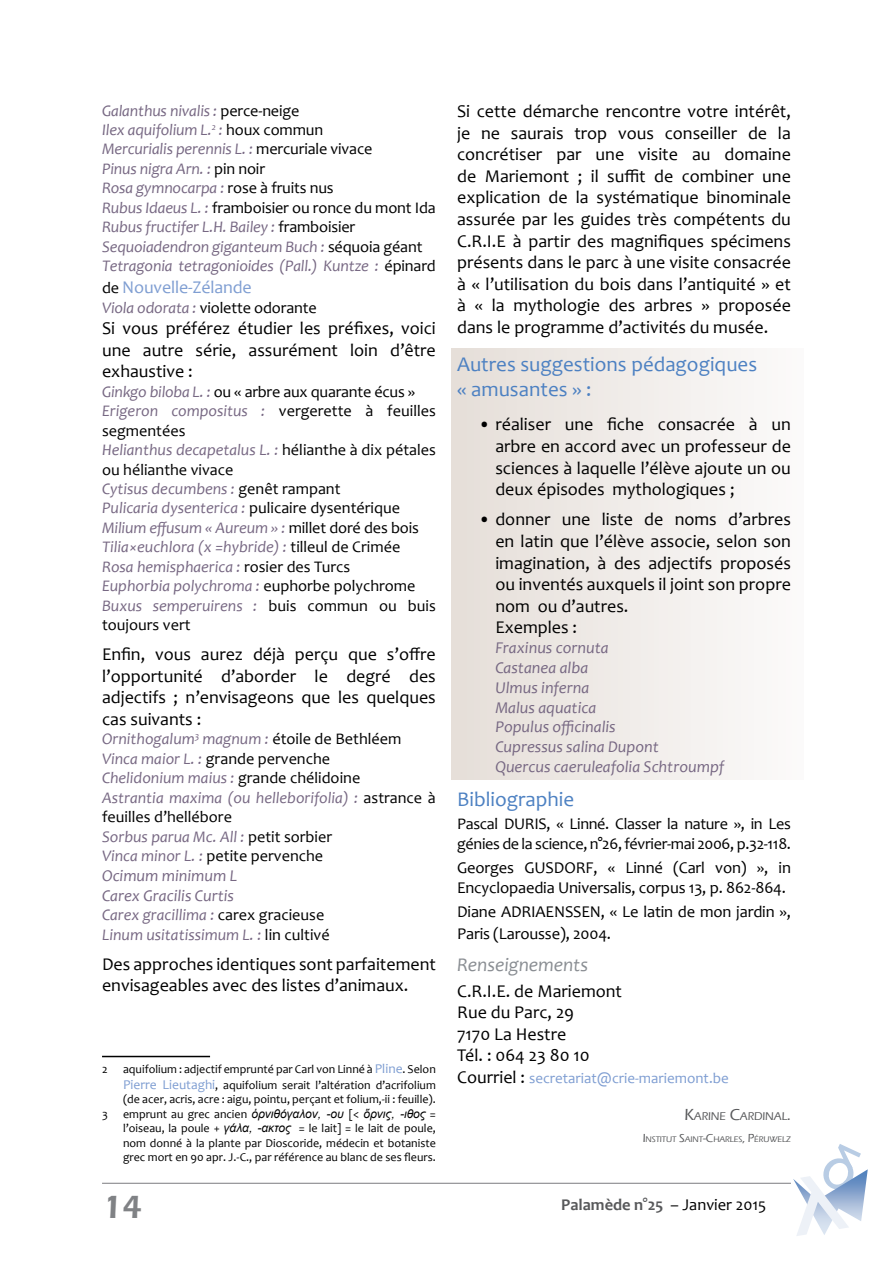
<style>
.page{position:relative;width:893px;height:1263px;background:#fff}
.page>*{position:absolute;margin:0;border:0;box-sizing:border-box;transform-origin:0 0}
.t1{font:600 33px "Eras ITC";color:#808285}
.t2{font:21px/25.2px "Candara";color:#4d81c2}
.t3{font:italic 19.5px "Candara";color:#8a8e93}
.t4{font:18px/21.6px "Candara";color:#000;text-align:justify}
.t5{font:18px "Candara";letter-spacing:-.01em;color:#7f9ed2}
.t6{font:italic 16.5px/19.8px "Candara";color:#776883}
.t7{font:16.5px/19.8px "Candara";letter-spacing:-.01em;color:#000}
.t8{font:700 16.5px "Candara";color:#58595b}
.t9{font:italic 16.2px/19.5px "Candara";letter-spacing:-.01em;color:#776883}
.t10{font:16.2px/19.5px "Candara";letter-spacing:-.015em;color:#000}
.t11{font:15px "Candara";color:#7f9ed2}
.t12{font:12px/14.4px "Candara";color:#000}
.t13{font:italic 12px "Arial";color:#000}
.t14{font:500 11.55px "Eras ITC";letter-spacing:-.015em;color:#58595b}
.t15{font:500 8.4px "Eras ITC";letter-spacing:-.015em;color:#58595b}
.s1{font-style:normal;color:#000}
.s2{font-size:16.2px;color:#000}
.s3{font-style:italic;color:#776883}
.s4{font-size:13.5px;color:#7f9ed2}
.s5{font-family:"Candara";font-style:normal}
.s6{font-family:"Arial";font-style:italic}
.s7{font-size:18px;color:#000}
.s8{font-size:16.5px}
.s9{font-size:12px}
.s10{font-weight:400;color:#000}
</style>
<div class="page">
<svg style="left:793px;top:1144px;width:75px;height:92px"></svg>
<hr style="left:102px;top:1183px;width:689px;height:1px;background:#7b7c7f">
<div style="left:452px;top:348px;width:352px;height:432px;background:linear-gradient(to right,#e5ded8,#fbfafa)"></div>
<hr style="left:102px;top:1056px;width:108px;height:1px;background:#000">
<p class="t9" style="left:102px;top:100px;width:335px">Galanthus nivalis : <span class="s1">perce-neige<br></span>Ilex aquifolium L.<sup>2</sup> : <span class="s1">houx commun<br></span>Mercurialis perennis L. : <span class="s1">mercuriale vivace<br></span>Pinus nigra Arn. : <span class="s1">pin noir<br></span>Rosa gymnocarpa : <span class="s1">rose à fruits nus<br></span>Rubus Idaeus L. : <span class="s1">framboisier ou ronce du mont Ida </span>Rubus fructifer L.H. Bailey : <span class="s1">framboisier </span>Sequoiadendron giganteum Buch : <span class="s1">séquoia géant </span>Tetragonia tetragonioides (Pall.) Kuntze : <span class="s1">épinard</span></p>
<p class="t5" style="left:102px;top:276px;width:151px"><span class="s2">de</span> Nouvelle-Zélande</p>
<p class="t10" style="left:102px;top:297px;width:216px"><span class="s3">Viola odorata :</span> violette odorante</p>
<p class="t4" style="left:102px;top:317px;width:335px">Si vous préférez étudier les préfixes, voici une autre série, assurément loin d’être exhaustive :</p>
<p class="t10" style="left:102px;top:382px;width:335px"><span class="s3">Ginkgo biloba L. :</span> ou « arbre aux quarante écus » <span class="s3">Erigeron compositus :</span> vergerette à feuilles segmentées<br><span class="s3">Helianthus decapetalus L. :</span> hélianthe à dix pétales ou hélianthe vivace<br><span class="s3">Cytisus decumbens :</span> genêt rampant<br><span class="s3">Pulicaria dysenterica :</span> pulicaire dysentérique <span class="s3">Milium effusum « Aureum » :</span> millet doré des bois <span class="s3">Tilia×euchlora (x =hybride) :</span> tilleul de Crimée <span class="s3">Rosa hemisphaerica :</span> rosier des Turcs<br><span class="s3">Euphorbia polychroma :</span> euphorbe polychrome <span class="s3">Buxus semperuirens :</span> buis commun ou buis toujours vert</p>
<p class="t4" style="left:102px;top:643px;width:335px">Enfin, vous aurez déjà perçu que s’offre l’opportunité d’aborder le degré des adjectifs ; n’envisageons que les quelques cas suivants :</p>
<p class="t9" style="left:102px;top:729px;width:335px">Ornithogalum<sup>3</sup> magnum : <span class="s1">étoile de Bethléem </span>Vinca maior L. : <span class="s1">grande pervenche<br></span>Chelidonium maius : <span class="s1">grande chélidoine<br></span>Astrantia maxima (ou helleborifolia) : <span class="s1">astrance à feuilles d’hellébore<br></span>Sorbus parua Mc. All : <span class="s1">petit sorbier<br></span>Vinca minor L. : <span class="s1">petite pervenche</span></p>
<p class="t6" style="left:102px;top:865px;width:137px">Ocimum minimum L<br>Carex Gracilis Curtis</p>
<p class="t9" style="left:102px;top:905px;width:229px">Carex gracillima : <span class="s1">carex gracieuse<br></span>Linum usitatissimum L. : <span class="s1">lin cultivé</span></p>
<p class="t4" style="left:102px;top:953px;width:335px">Des approches identiques sont parfaitement envisageables avec des listes d’animaux.</p>
<p class="t12" style="left:102px;top:1061px;width:7px">2</p>
<p class="t12" style="left:123px;top:1060px;width:314px;line-height:16.2px">aquifolium : adjectif emprunté par Carl von Linné à <span class="s4">Pline</span>. Selon<br><span class="s4">Pierre Lieutaghi</span>, aquifolium serait l’altération d’acrifolium</p>
<p class="t12" style="left:123px;top:1092px;width:314px">(de acer, acris, acre : aigu, pointu, perçant et folium,-ii : feuille).</p>
<p class="t12" style="left:102px;top:1106px;width:7px">3</p>
<p class="t13" style="left:123px;top:1106px;width:314px"><span class="s5">emprunt au grec ancien</span> ὀρνιθόγαλον, -ου <span class="s5">[&lt;</span> ὄρνις, -ιθος <span class="s5">=</span></p>
<p class="t12" style="left:123px;top:1121px;width:314px;text-align:justify">l’oiseau, la poule + <span class="s6">γάλα, -ακτος</span> = le lait] = le lait de poule, nom donné à la plante par Dioscoride, médecin et botaniste grec mort en 90 apr. J.-C., par référence au blanc de ses fleurs.</p>
<p class="t4" style="left:457px;top:100px;width:335px">Si cette démarche rencontre votre intérêt, je ne saurais trop vous conseiller de la concrétiser par une visite au domaine de Mariemont ; il suffit de combiner une explication de la systématique binominale assurée par les guides très compétents du C.R.I.E à partir des magnifiques spécimens présents dans le parc à une visite consacrée à « l’utilisation du bois dans l’antiquité » et à « la mythologie des arbres » proposée dans le programme d’activités du musée.</p>
<p class="t2" style="left:457px;top:351px;width:302px">Autres suggestions pédagogiques « amusantes » :</p>
<p class="t4" style="left:495px;top:414px;width:297px;text-indent:-17px">• réaliser une fiche consacrée à un arbre en accord avec un professeur de sciences à laquelle l’élève ajoute un ou deux épisodes mythologiques ;</p>
<p class="t4" style="left:495px;top:508px;width:297px;text-align:left;text-indent:-17px">• donner une liste de noms d’arbres en latin que l’élève associe, selon son imagination, à des adjectifs proposés ou inventés auxquels il joint son propre nom ou d’autres.<br>Exemples :</p>
<p class="t6" style="left:495px;top:638px;width:231px">Fraxinus cornuta<br>Castanea alba<br>Ulmus inferna<br>Malus aquatica<br>Populus officinalis<br>Cupressus salina Dupont<br>Quercus caeruleafolia Schtroumpf</p>
<p class="t2" style="left:457px;top:786px;width:119px">Bibliographie</p>
<p class="t10" style="left:457px;top:814px;width:335px">Pascal DURIS, « Linné. Classer la nature », in Les génies de la science, n°26, février-mai 2006, p.32-118.</p>
<p class="t7" style="left:457px;top:858px;width:335px">Georges GUSDORF, « Linné (Carl von) », in<br>Encyclopaedia Universalis, corpus 13, p. 862-864.</p>
<p class="t7" style="left:457px;top:901px;width:335px;line-height:21.6px">Diane ADRIAENSSEN, « Le latin de mon jardin »,<br>Paris (Larousse), 2004.</p>
<p class="t3" style="left:457px;top:952px;width:133px">Renseignements</p>
<p class="t4" style="left:457px;top:980px;width:166px;text-align:left">C.R.I.E. de Mariemont<br>Rue du Parc, 29<br>7170 La Hestre<br>Tél. : 064 23 80 10</p>
<p class="t11" style="left:457px;top:1069px;width:273px"><span class="s7">Courriel :</span> secretariat@crie-mariemont.be</p>
<p class="t14" style="left:684px;top:1110px;width:108px"><span class="s8">K</span>ARINE <span class="s8">C</span>ARDINAL<span class="s8">.</span></p>
<p class="t15" style="left:643px;top:1134px;width:150px"><span class="s9">I</span> NSTITUT <span class="s9">S</span>AINT<span class="s9">-C</span>HARLES<span class="s9">, P</span>ÉRUWELZ</p>
<h1 class="t1" style="left:102px;top:1188px;width:42px">14</h1>
<p class="t8" style="left:561px;top:1194px;width:206px">Palamède n°25 <span class="s10">– Janvier 2015</span></p>
</div>
